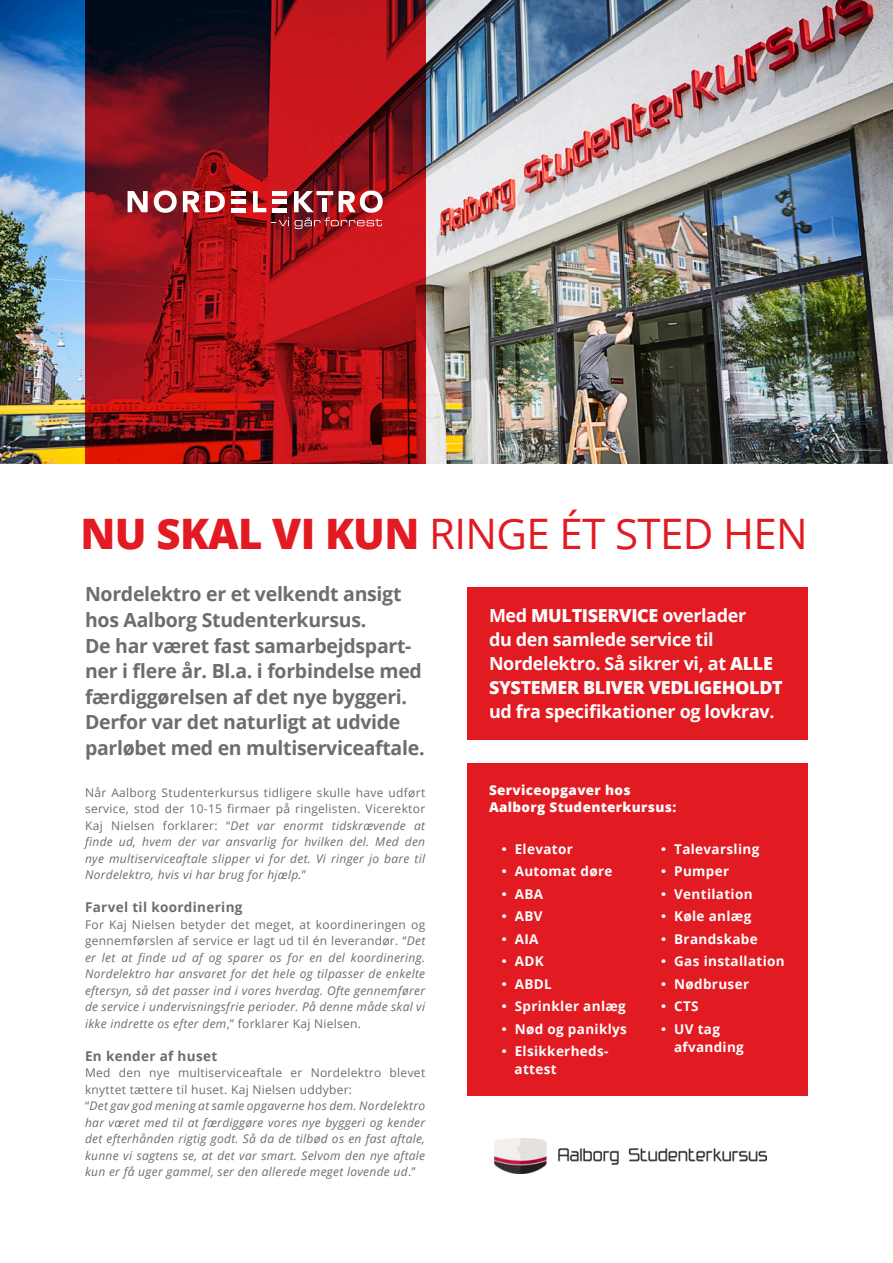
<style>
.page{position:relative;width:893px;height:1263px;background:#fff}
.page>*{position:absolute;margin:0;border:0;box-sizing:border-box;transform-origin:0 0}
.Stor_overskrift{font:42px "Open Sans";letter-spacing:-.015em;color:#e21a21}
.t1{font:700 19.5px/25.5px "Open Sans";letter-spacing:-.015em;color:#6c6d70}
.t2{font:700 18px/24px "Open Sans";letter-spacing:-.02em;color:#fff}
.t3{font:700 13.5px/18px "Open Sans";letter-spacing:.025em;color:#fff}
.t4{font:800 13.5px/16.5px "Open Sans";letter-spacing:.025em;color:#fff}
.t5{font:700 13.5px "Open Sans";letter-spacing:.025em;color:#6c6d70}
.t6{font:italic 12px/16.5px "Open Sans";letter-spacing:.025em;color:#6c6d70;text-align:justify}
.t7{font:12px/16.5px "Open Sans";letter-spacing:.025em;color:#6c6d70}
.s1{font-weight:800}
.s2{font-style:normal}
.s3{font-family:"Ubuntu"}
</style>
<div class="page">
<img style="left:0;top:0;width:893px;height:463px">
<svg style="left:85px;top:0;width:340px;height:463px;background:#8f1218"></svg>
<div style="left:468px;top:763px;width:340px;height:333px;background:#e21a21"></div>
<div style="left:468px;top:587px;width:340px;height:152px;background:#e21a21"></div>
<img style="left:495px;top:1138px;width:271px;height:35px">
<svg style="left:128px;top:191px;width:20px;height:21px"></svg>
<svg style="left:154px;top:191px;width:23px;height:22px"></svg>
<svg style="left:183px;top:191px;width:42px;height:21px"></svg>
<hr style="left:231px;top:191px;width:15px;height:4px;background:#fff">
<div style="left:231px;top:199px;width:15px;height:5px;background:#fff"></div>
<hr style="left:231px;top:208px;width:15px;height:4px;background:#fff">
<svg style="left:253px;top:191px;width:130px;height:38px"></svg>
<p class="Stor_overskrift" style="left:81px;top:505px;width:729px"><span class="s1">NU SKAL VI KUN</span> RINGE ÉT STED HEN</p>
<p class="t1" style="left:85px;top:581px;width:318px">Nordelektro er et velkendt ansigt hos Aalborg Studenterkursus.</p>
<p class="t1" style="left:85px;top:632px;width:338px">De har været fast samarbejdspart&shy;ner i flere år. Bl.a. i forbindelse med færdiggørelsen af det nye byggeri.</p>
<p class="t1" style="left:85px;top:709px;width:341px">Derfor var det naturligt at udvide parløbet med en multiserviceaftale.</p>
<p class="t6" style="left:85px;top:783px;width:342px"><span class="s2">Når Aalborg Studenterkursus tidligere skulle have udført service, stod der 10-15 firmaer på ringelisten. Vicerektor Kaj Nielsen forklarer: “</span>Det var enormt tidskrævende at finde ud, hvem der var ansvarlig for hvilken del. Med den nye multiserviceaftale slipper vi for det. Vi ringer jo bare til Nordelektro, hvis vi har brug for hjælp.<span class="s2">”</span></p>
<p class="t5" style="left:85px;top:897px;width:159px">Farvel til koordinering</p>
<p class="t6" style="left:85px;top:915px;width:342px"><span class="s2">For Kaj Nielsen betyder det meget, at koordineringen og gennemførslen af service er lagt ud til én leverandør. “</span>Det er let at finde ud af og sparer os for en del koordinering.<br>Nordelektro har ansvaret for det hele og tilpasser de enkelte eftersyn, så det passer ind i vores hverdag. Ofte gennemfører de service i undervisningsfrie perioder. På denne måde skal vi ikke indrette os efter dem<span class="s2">,” forklarer Kaj Nielsen.</span></p>
<p class="t5" style="left:85px;top:1046px;width:134px">En kender af huset</p>
<p class="t7" style="left:85px;top:1064px;width:342px">Med den nye multiserviceaftale er Nordelektro blevet knyttet tættere til huset. Kaj Nielsen uddyber:</p>
<p class="t6" style="left:85px;top:1097px;width:342px"><span class="s2">“</span>Det gav god mening at samle opgaverne hos dem. Nordelektro har været med til at færdiggøre vores nye byggeri og kender det efterhånden rigtig godt. Så da de tilbød os en fast aftale, kunne vi sagtens se, at det var smart. Selvom den nye aftale kun er få uger gammel, ser den allerede meget lovende ud<span class="s2">.”</span></p>
<h3 class="t2" style="left:489px;top:603px;width:295px">Med <span class="s1">MULTISERVICE</span> overlader<br>du den samlede service til<br>Nordelektro. Så sikrer vi, at <span class="s1">ALLE<br>SYSTEMER BLIVER VEDLIGEHOLDT</span></h3>
<h3 class="t2" style="left:489px;top:699px;width:287px">ud fra specifikationer og lovkrav.</h3>
<p class="t4" style="left:489px;top:781px;width:189px">Serviceopgaver hos<br>Aalborg Studenterkursus:</p>
<p class="t3" style="left:502px;top:839px;width:73px"><span class="s3">•</span> Elevator</p>
<p class="t3" style="left:502px;top:862px;width:112px"><span class="s3">•</span> Automat døre</p>
<p class="t3" style="left:502px;top:884px;width:43px"><span class="s3">•</span> ABA</p>
<p class="t3" style="left:502px;top:907px;width:42px"><span class="s3">•</span> ABV</p>
<p class="t3" style="left:502px;top:929px;width:38px"><span class="s3">•</span> AIA</p>
<p class="t3" style="left:502px;top:952px;width:43px"><span class="s3">•</span> ADK</p>
<p class="t3" style="left:502px;top:974px;width:51px"><span class="s3">•</span> ABDL</p>
<p class="t3" style="left:502px;top:997px;width:126px"><span class="s3">•</span> Sprinkler anlæg</p>
<p class="t3" style="left:502px;top:1019px;width:127px"><span class="s3">•</span> Nød og paniklys</p>
<p class="t3" style="left:514px;top:1042px;width:96px;text-indent:-13px"><span class="s3">•</span> Elsikkerheds&shy;attest</p>
<p class="t3" style="left:661px;top:839px;width:100px"><span class="s3">•</span> Talevarsling</p>
<p class="t3" style="left:661px;top:862px;width:69px"><span class="s3">•</span> Pumper</p>
<p class="t3" style="left:661px;top:884px;width:93px"><span class="s3">•</span> Ventilation</p>
<p class="t3" style="left:661px;top:907px;width:92px"><span class="s3">•</span> Køle anlæg</p>
<p class="t3" style="left:661px;top:929px;width:98px"><span class="s3">•</span> Brandskabe</p>
<p class="t3" style="left:661px;top:952px;width:125px"><span class="s3">•</span> Gas installation</p>
<p class="t3" style="left:661px;top:974px;width:89px"><span class="s3">•</span> Nødbruser</p>
<p class="t3" style="left:661px;top:997px;width:39px"><span class="s3">•</span> CTS</p>
<p class="t3" style="left:674px;top:1019px;width:71px;text-indent:-13px"><span class="s3">•</span> UV tag afvanding</p>
</div>
